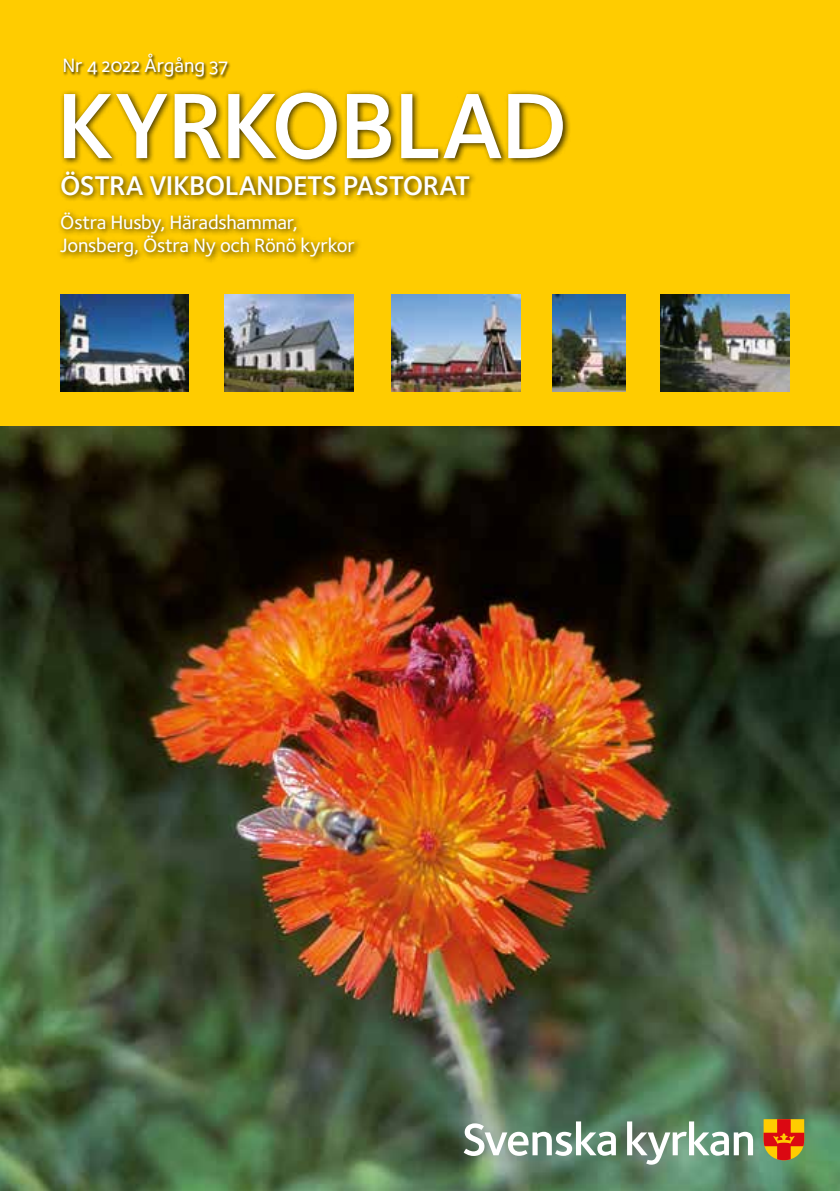
<style>
.page{position:relative;width:840px;height:1191px;background:#fff}
.page>*{position:absolute;margin:0;border:0;box-sizing:border-box;transform-origin:0 0}
.t1{font:600 96px "Foundry Sterling";letter-spacing:-.02em;color:#fff}
.t2{font:600 28px "Foundry Sterling";letter-spacing:-.015em;color:#fff}
.t3{font:500 20px/23px "Foundry Sterling";letter-spacing:-.015em;color:#fff}
.t4{font:20px "Foundry Sterling Medium OSF";color:#fff}
</style>
<div class="page">
<img style="left:0;top:425px;width:839px;height:766px">
<div style="left:0;top:0;width:839px;height:425px;background:#fc0"></div>
<img style="left:60px;top:295px;width:129px;height:96px">
<img style="left:225px;top:295px;width:128px;height:96px">
<img style="left:391px;top:295px;width:128px;height:96px">
<img style="left:660px;top:295px;width:129px;height:96px">
<img style="left:552px;top:295px;width:73px;height:96px">
<div style="left:57px;top:168px;width:420px;height:96px;background:#000;opacity:.75"></div>
<div style="left:60px;top:89px;width:510px;height:77px;background:#000;opacity:.75"></div>
<div style="left:63px;top:53px;width:168px;height:27px;background:#000;opacity:.75"></div>
<svg style="left:463px;top:1121px;width:152px;height:35px"></svg>
<svg style="left:626px;top:1121px;width:126px;height:43px"></svg>
<svg style="left:763px;top:1119px;width:40px;height:41px;background:#dd6614"></svg>
<p class="t4" style="left:62px;top:54px;width:167px">Nr 4 2022 Årgång 37</p>
<h1 class="t1" style="left:57px;top:69px;width:512px">KYRKOBLAD</h1>
<h2 class="t2" style="left:60px;top:169px;width:411px">ÖSTRA VIKBOLANDETS PASTORAT</h2>
<p class="t3" style="left:60px;top:211px;width:296px">Östra Husby, Häradshammar,<br>Jonsberg, Östra Ny och Rönö kyrkor</p>
</div>
